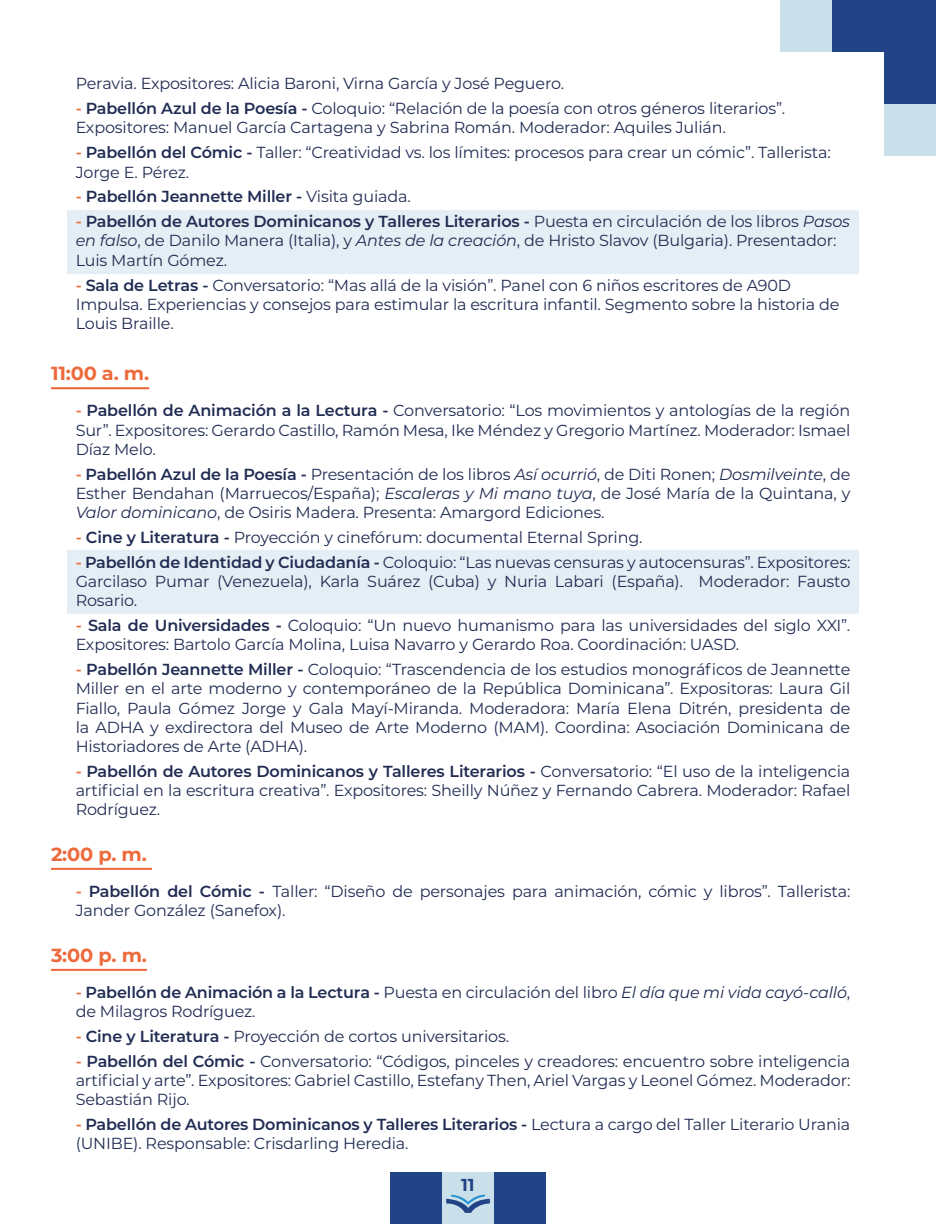
<style>
.page{position:relative;width:936px;height:1224px;background:#fff}
.page>*{position:absolute;margin:0;border:0;box-sizing:border-box;transform-origin:0 0}
.t1{font:700 19px "Montserrat";letter-spacing:-.01em;color:#ed6a3d}
.t2{font:700 17.2px "Montserrat";color:#224386}
.t3{font:16px/19.2px "Montserrat";letter-spacing:-.01em;color:#212c53}
.t4{font:600 16px "Montserrat";letter-spacing:-.01em;color:#212c53}
.s1{font-weight:600;color:#ed6a3d}
.s2{font-weight:600}
.s3{color:#ed6a3d}
.s4{font-weight:400}
.s5{font-style:italic}
</style>
<div class="page">
<div style="left:67px;top:210px;width:792px;height:63px;background:#e5eef4"></div>
<div style="left:67px;top:550px;width:792px;height:63px;background:#e5eef4"></div>
<div style="left:780px;top:0;width:52px;height:52px;background:#c9dfea"></div>
<div style="left:832px;top:0;width:52px;height:52px;background:#224386"></div>
<div style="left:884px;top:0;width:52px;height:52px;background:#224386"></div>
<div style="left:884px;top:52px;width:52px;height:52px;background:#224386"></div>
<div style="left:884px;top:104px;width:52px;height:52px;background:#c9dfea"></div>
<div style="left:390px;top:1172px;width:52px;height:52px;background:#224386"></div>
<div style="left:442px;top:1172px;width:52px;height:52px;background:#c9dfea"></div>
<div style="left:494px;top:1172px;width:52px;height:52px;background:#224386"></div>
<svg style="left:446px;top:1194px;width:44px;height:19px"></svg>
<hr style="left:51px;top:387px;width:98px;height:2px;background:#ec6337">
<hr style="left:51px;top:868px;width:101px;height:2px;background:#ec6337">
<hr style="left:51px;top:969px;width:96px;height:2px;background:#ec6337">
<p class="t3" style="left:76px;top:74px;width:490px">Peravia. Expositores: Alicia Baroni, Virna García y José Peguero.</p>
<p class="t3" style="left:76px;top:98px;width:711px"><span class="s1">-</span> <span class="s2">Pabellón Azul de la Poesía -</span> Coloquio: “Relación de la poesía con otros géneros literarios”.<br>Expositores: Manuel García Cartagena y Sabrina Román. Moderador: Aquiles Julián.</p>
<p class="t3" style="left:76px;top:143px;width:757px"><span class="s1">-</span> <span class="s2">Pabellón del Cómic -</span> Taller: “Creatividad vs. los límites: procesos para crear un cómic”. Tallerista:<br>Jorge E. Pérez.</p>
<p class="t4" style="left:76px;top:185px;width:337px"><span class="s3">-</span> Pabellón Jeannette Miller - <span class="s4">Visita guiada.</span></p>
<p class="t3" style="left:76px;top:211px;width:776px"><span class="s1">-</span> <span class="s2">Pabellón de Autores Dominicanos y Talleres Literarios -</span> Puesta en circulación de los libros <span class="s5">Pasos en falso</span>, de Danilo Manera (Italia), y <span class="s5">Antes de la creación</span>, de Hristo Slavov (Bulgaria). Presentador:<br>Luis Martín Gómez.</p>
<p class="t3" style="left:76px;top:275px;width:765px"><span class="s1">-</span> <span class="s2">Sala de Letras -</span> Conversatorio: “Mas allá de la visión”. Panel con 6 niños escritores de A90D<br>Impulsa. Experiencias y consejos para estimular la escritura infantil. Segmento sobre la historia de<br>Louis Braille.</p>
<p class="t1" style="left:51px;top:360px;width:100px">11:00 a. m.</p>
<p class="t3" style="left:76px;top:401px;width:776px;text-align:justify"><span class="s1">-</span> <span class="s2">Pabellón de Animación a la Lectura -</span> Conversatorio: “Los movimientos y antologías de la región Sur”. Expositores: Gerardo Castillo, Ramón Mesa, Ike Méndez y Gregorio Martínez. Moderador: Ismael Díaz Melo.</p>
<p class="t3" style="left:76px;top:464px;width:776px;text-align:justify"><span class="s1">-</span> <span class="s2">Pabellón Azul de la Poesía -</span> Presentación de los libros <span class="s5">Así ocurrió</span>, de Diti Ronen; <span class="s5">Dosmilveinte</span>, de Esther Bendahan (Marruecos/España); <span class="s5">Escaleras y Mi mano tuya</span>, de José María de la Quintana, y <span class="s5">Valor dominicano</span>, de Osiris Madera. Presenta: Amargord Ediciones.</p>
<p class="t3" style="left:76px;top:527px;width:568px"><span class="s1">-</span> <span class="s2">Cine y Literatura -</span> Proyección y cinefórum: documental Eternal Spring.</p>
<p class="t3" style="left:76px;top:552px;width:776px;text-align:justify"><span class="s1">-</span> <span class="s2">Pabellón de Identidad y Ciudadanía -</span> Coloquio: “Las nuevas censuras y autocensuras”. Expositores:<br>Garcilaso Pumar (Venezuela), Karla Suárez (Cuba) y Nuria Labari (España). Moderador: Fausto Rosario.</p>
<p class="t3" style="left:76px;top:615px;width:776px"><span class="s1">-</span> <span class="s2">Sala de Universidades -</span> Coloquio: “Un nuevo humanismo para las universidades del siglo XXI”.<br>Expositores: Bartolo García Molina, Luisa Navarro y Gerardo Roa. Coordinación: UASD.</p>
<p class="t3" style="left:76px;top:659px;width:776px;text-align:justify"><span class="s1">-</span> <span class="s2">Pabellón Jeannette Miller -</span> Coloquio: “Trascendencia de los estudios monográficos de Jeannette Miller en el arte moderno y contemporáneo de la República Dominicana”. Expositoras: Laura Gil Fiallo, Paula Gómez Jorge y Gala Mayí-Miranda. Moderadora: María Elena Ditrén, presidenta de la ADHA y exdirectora del Museo de Arte Moderno (MAM). Coordina: Asociación Dominicana de Historiadores de Arte (ADHA).</p>
<p class="t3" style="left:76px;top:761px;width:776px;text-align:justify"><span class="s1">-</span> <span class="s2">Pabellón de Autores Dominicanos y Talleres Literarios -</span> Conversatorio: “El uso de la inteligencia artificial en la escritura creativa”. Expositores: Sheilly Núñez y Fernando Cabrera. Moderador: Rafael Rodríguez.</p>
<p class="t1" style="left:51px;top:840px;width:97px">2:00 p. m.</p>
<p class="t3" style="left:76px;top:881px;width:776px"><span class="s1">-</span> <span class="s2">Pabellón del Cómic -</span> Taller: “Diseño de personajes para animación, cómic y libros”. Tallerista:<br>Jander González (Sanefox).</p>
<p class="t1" style="left:51px;top:941px;width:97px">3:00 p. m.</p>
<p class="t3" style="left:76px;top:982px;width:776px"><span class="s1">-</span> <span class="s2">Pabellón de Animación a la Lectura -</span> Puesta en circulación del libro <span class="s5">El día que mi vida cayó-calló</span>, de Milagros Rodríguez.</p>
<p class="t3" style="left:76px;top:1026px;width:435px"><span class="s1">-</span> <span class="s2">Cine y Literatura -</span> Proyección de cortos universitarios.</p>
<p class="t3" style="left:76px;top:1051px;width:776px;text-align:justify"><span class="s1">-</span> <span class="s2">Pabellón del Cómic -</span> Conversatorio: “Códigos, pinceles y creadores: encuentro sobre inteligencia artificial y arte”. Expositores: Gabriel Castillo, Estefany Then, Ariel Vargas y Leonel Gómez. Moderador:<br>Sebastián Rijo.</p>
<p class="t3" style="left:76px;top:1114px;width:776px"><span class="s1">-</span> <span class="s2">Pabellón de Autores Dominicanos y Talleres Literarios -</span> Lectura a cargo del Taller Literario Urania (UNIBE). Responsable: Crisdarling Heredia.</p>
<p class="t2" style="left:461px;top:1172px;width:15px">11</p>
</div>
